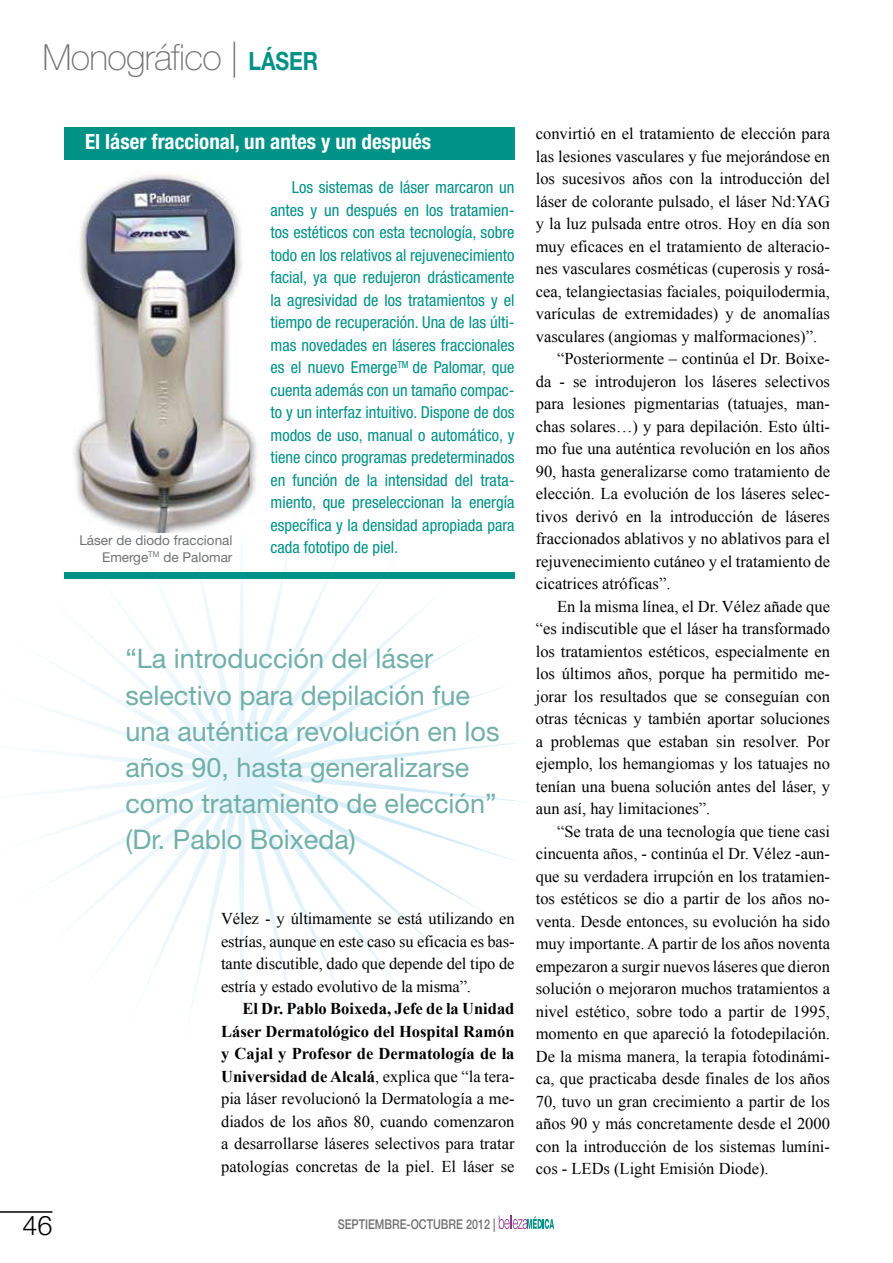
<style>
.page{position:relative;width:893px;height:1263px;background:#fff}
.page>*{position:absolute;margin:0;border:0;box-sizing:border-box;transform-origin:0 0}
.t1{font:100 36px "Helvetica Neue LT Std";letter-spacing:-.02em;color:#707173}
.t2{font:27px/36px "Helvetica Neue LT Std";color:#71afa8}
.t3{font:300 27px "Helvetica Neue LT Std";color:#000}
.t4{font:700 condensed 21px "Helvetica Neue LT Std";color:#fff}
.t5{font:16.5px/22.5px "Times New Roman";color:#000;text-align:justify}
.t6{font:condensed 16.5px/22.5px "Helvetica Neue LT Std";color:#009187;text-align:justify}
.t7{font:13.5px/16.5px "Helvetica Neue LT Std";color:#707173;text-align:right}
.t8{font:500 13.5px "Helvetica Neue LT Std";color:#707173;scale:.8 1}
.s1{font-weight:700;font-size:25.2px;color:#009187}
.s2{font-weight:700}
</style>
<div class="page">
<svg style="left:499px;top:1215px;width:55px;height:14px"></svg>
<hr style="left:0;top:1211px;width:52px;height:2px;background:#000">
<svg style="left:59px;top:550px;width:466px;height:472px"></svg>
<img style="left:73px;top:174px;width:184px;height:359px">
<div style="left:64px;top:128px;width:450px;height:32px;background:#009187"></div>
<div style="left:64px;top:572px;width:450px;height:6px;background:#009187"></div>
<h1 class="t1" style="left:43px;top:36px;width:277px">Monográfico | <span class="s1">LÁSER</span></h1>
<p class="t4" style="left:85px;top:128px;width:348px">El láser fraccional, un antes y un después</p>
<p class="t7" style="left:79px;top:532px;width:155px">Láser de diodo fraccional<br>Emerge<sup>TM</sup> de Palomar</p>
<p class="t6" style="left:270px;top:176px;width:246px;text-indent:21px">Los sistemas de láser marcaron un antes y un después en los tratamien&shy;tos estéticos con esta tecnología, sobre todo en los relativos al rejuvenecimiento facial, ya que redujeron drásticamente la agresividad de los tratamientos y el tiempo de recuperación. Una de las últi&shy;mas novedades en láseres fraccionales es el nuevo Emerge<sup>TM</sup> de Palomar, que cuenta además con un tamaño compac&shy;to y un interfaz intuitivo. Dispone de dos modos de uso, manual o automático, y tiene cinco programas predeterminados en función de la intensidad del trata&shy;miento, que preseleccionan la energía específica y la densidad apropiada para cada fototipo de piel.</p>
<h2 class="t2" style="left:125px;top:640px;width:376px">“La introducción del láser selectivo para depilación fue una auténtica revolución en los años 90, hasta generalizarse como tratamiento de elección” (Dr. Pablo Boixeda)</h2>
<p class="t5" style="left:221px;top:907px;width:295px">Vélez - y últimamente se está utilizando en estrías, aunque en este caso su eficacia es bas&shy;tante discutible, dado que depende del tipo de estría y estado evolutivo de la misma”.</p>
<p class="t5" style="left:221px;top:997px;width:295px;text-indent:21px"><span class="s2">El Dr. Pablo Boixeda, Jefe de la Unidad Láser Dermatológico del Hospital Ramón y Cajal y Profesor de Dermatología de la Universidad de Alcalá</span>, explica que “la tera&shy;pia láser revolucionó la Dermatología a me&shy;diados de los años 80, cuando comenzaron a desarrollarse láseres selectivos para tratar patologías concretas de la piel. El láser se</p>
<h2 class="t3" style="left:22px;top:1209px;width:32px">46</h2>
<p class="t8" style="left:338px;top:1216px;width:199px">SEPTIEMBRE-OCTUBRE 2012 |</p>
<p class="t5" style="left:536px;top:122px;width:296px">convirtió en el tratamiento de elección para</p>
<p class="t5" style="left:536px;top:144px;width:296px">las lesiones vasculares y fue mejorándose en</p>
<p class="t5" style="left:536px;top:167px;width:296px">los sucesivos años con la introducción del</p>
<p class="t5" style="left:536px;top:189px;width:296px">láser de colorante pulsado, el láser Nd:YAG</p>
<p class="t5" style="left:536px;top:212px;width:296px">y la luz pulsada entre otros. Hoy en día son</p>
<p class="t5" style="left:536px;top:234px;width:296px">muy eficaces en el tratamiento de alteracio-</p>
<p class="t5" style="left:536px;top:257px;width:296px">nes vasculares cosméticas (cuperosis y rosá-</p>
<p class="t5" style="left:536px;top:279px;width:296px">cea, telangiectasias faciales, poiquilodermia,</p>
<p class="t5" style="left:536px;top:302px;width:296px">varículas de extremidades) y de anomalías</p>
<p class="t5" style="left:536px;top:324px;width:283px">vasculares (angiomas y malformaciones)”.</p>
<p class="t5" style="left:557px;top:347px;width:274px">“Posteriormente – continúa el Dr. Boixe-</p>
<p class="t5" style="left:536px;top:369px;width:296px">da - se introdujeron los láseres selectivos</p>
<p class="t5" style="left:536px;top:392px;width:296px">para lesiones pigmentarias (tatuajes, man-</p>
<p class="t5" style="left:536px;top:414px;width:296px">chas solares…) y para depilación. Esto últi-</p>
<p class="t5" style="left:536px;top:437px;width:296px">mo fue una auténtica revolución en los años</p>
<p class="t5" style="left:536px;top:459px;width:296px">90, hasta generalizarse como tratamiento de</p>
<p class="t5" style="left:536px;top:482px;width:296px">elección. La evolución de los láseres selec-</p>
<p class="t5" style="left:536px;top:504px;width:296px">tivos derivó en la introducción de láseres</p>
<p class="t5" style="left:536px;top:527px;width:296px">fraccionados ablativos y no ablativos para el</p>
<p class="t5" style="left:536px;top:549px;width:296px">rejuvenecimiento cutáneo y el tratamiento de</p>
<p class="t5" style="left:536px;top:572px;width:136px">cicatrices atróficas”.</p>
<p class="t5" style="left:557px;top:594px;width:274px">En la misma línea, el Dr. Vélez añade que</p>
<p class="t5" style="left:536px;top:617px;width:296px">“es indiscutible que el láser ha transformado</p>
<p class="t5" style="left:536px;top:639px;width:296px">los tratamientos estéticos, especialmente en</p>
<p class="t5" style="left:536px;top:662px;width:296px">los últimos años, porque ha permitido me-</p>
<p class="t5" style="left:536px;top:684px;width:296px">jorar los resultados que se conseguían con</p>
<p class="t5" style="left:536px;top:707px;width:296px">otras técnicas y también aportar soluciones</p>
<p class="t5" style="left:536px;top:729px;width:296px">a problemas que estaban sin resolver. Por</p>
<p class="t5" style="left:536px;top:752px;width:296px">ejemplo, los hemangiomas y los tatuajes no</p>
<p class="t5" style="left:536px;top:774px;width:296px">tenían una buena solución antes del láser, y</p>
<p class="t5" style="left:536px;top:797px;width:176px">aun así, hay limitaciones”.</p>
<p class="t5" style="left:557px;top:819px;width:274px">“Se trata de una tecnología que tiene casi</p>
<p class="t5" style="left:536px;top:842px;width:296px">cincuenta años, - continúa el Dr. Vélez -aun-</p>
<p class="t5" style="left:536px;top:864px;width:296px">que su verdadera irrupción en los tratamien-</p>
<p class="t5" style="left:536px;top:887px;width:296px">tos estéticos se dio a partir de los años no-</p>
<p class="t5" style="left:536px;top:909px;width:296px">venta. Desde entonces, su evolución ha sido</p>
<p class="t5" style="left:536px;top:932px;width:296px">muy importante. A partir de los años noventa</p>
<p class="t5" style="left:536px;top:954px;width:296px">empezaron a surgir nuevos láseres que dieron</p>
<p class="t5" style="left:536px;top:977px;width:296px">solución o mejoraron muchos tratamientos a</p>
<p class="t5" style="left:536px;top:999px;width:296px">nivel estético, sobre todo a partir de 1995,</p>
<p class="t5" style="left:536px;top:1022px;width:296px">momento en que apareció la fotodepilación.</p>
<p class="t5" style="left:536px;top:1044px;width:296px">De la misma manera, la terapia fotodinámi-</p>
<p class="t5" style="left:536px;top:1067px;width:296px">ca, que practicaba desde finales de los años</p>
<p class="t5" style="left:536px;top:1089px;width:296px">70, tuvo un gran crecimiento a partir de los</p>
<p class="t5" style="left:536px;top:1112px;width:296px">años 90 y más concretamente desde el 2000</p>
<p class="t5" style="left:536px;top:1134px;width:296px">con la introducción de los sistemas lumíni-</p>
<p class="t5" style="left:536px;top:1157px;width:234px">cos - LEDs (Light Emisión Diode).</p>
</div>
